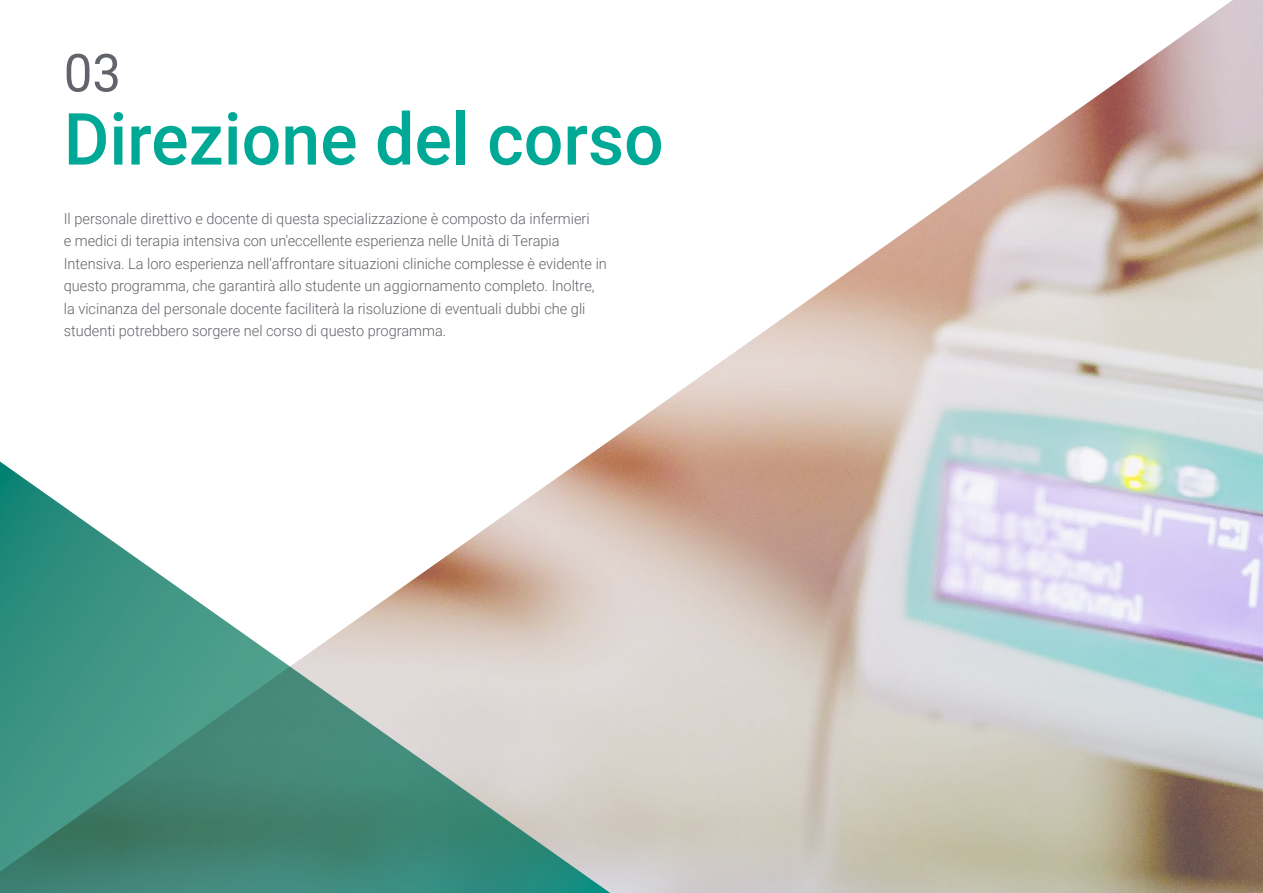
<style>
.page{position:relative;width:1263px;height:893px;background:#fff}
.page>*{position:absolute;margin:0;border:0;box-sizing:border-box;transform-origin:0 0}
.t1{font:500 72px "Roboto";color:#00a996}
.t2{font:52.5px "Roboto";color:#61646a}
.t3{font:300 15px/22.5px "Roboto";color:#61646a}
</style>
<div class="page">
<img style="left:602px;top:0;width:661px;height:893px">
<svg style="left:0;top:446px;width:640px;height:447px"></svg>
<h2 class="t2" style="left:64px;top:36px;width:59px">03</h2>
<h1 class="t1" style="left:64px;top:89px;width:601px">Direzione del corso</h1>
<p class="t3" style="left:64px;top:207px;width:545px">Il personale direttivo e docente di questa specializzazione è composto da infermieri<br>e medici di terapia intensiva con un'eccellente esperienza nelle Unità di Terapia Intensiva. La loro esperienza nell'affrontare situazioni cliniche complesse è evidente in questo programma, che garantirà allo studente un aggiornamento completo. Inoltre, la vicinanza del personale docente faciliterà la risoluzione di eventuali dubbi che gli studenti potrebbero sorgere nel corso di questo programma.</p>
</div>
